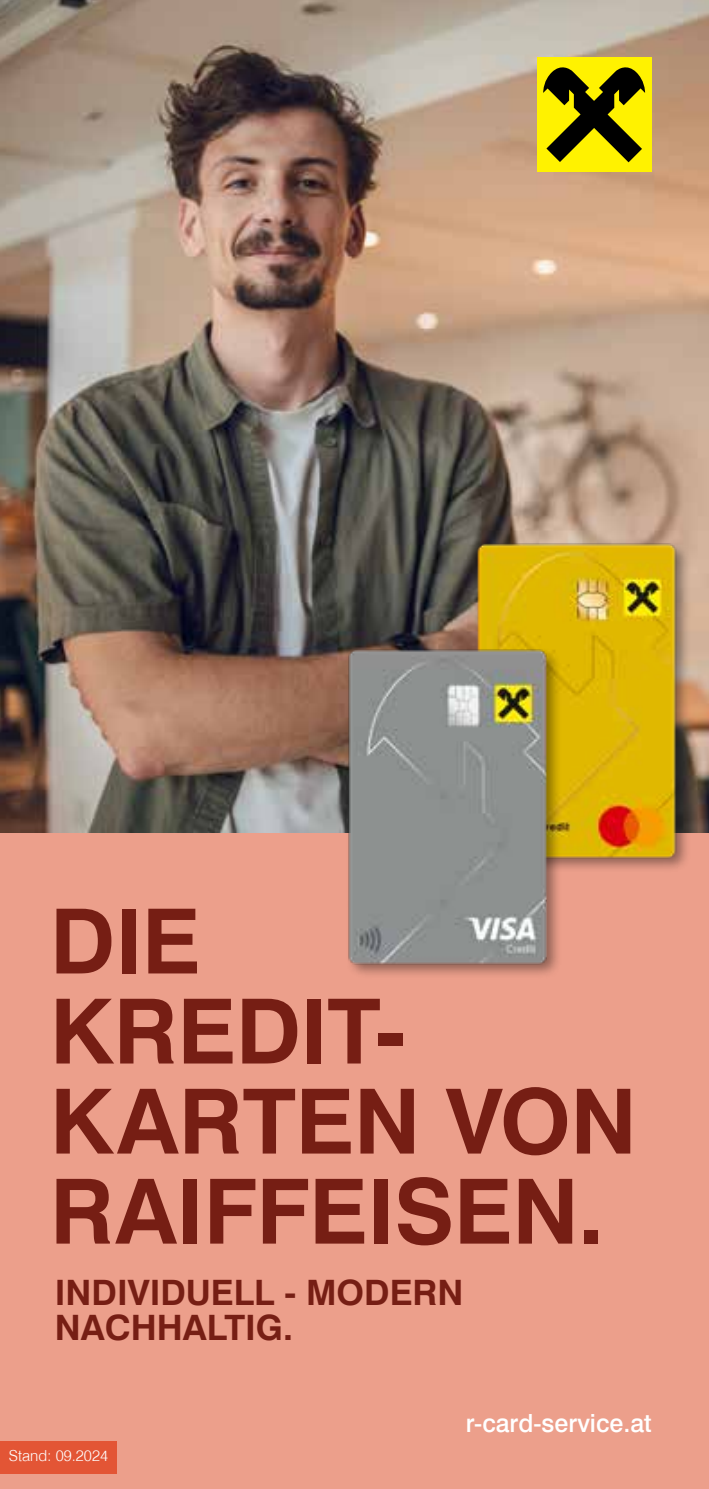
<style>
.page{position:relative;width:709px;height:1489px;background:#fff}
.page>*{position:absolute;margin:0;border:0;box-sizing:border-box;transform-origin:0 0}
.t1{font:700 90px/90px "Swiss 721 TL";letter-spacing:-.005em;color:#761e14}
.t2{font:700 35px/35px "Swiss 721 TL";color:#761e14}
.t3{font:500 25px "Swiss 721 TL";color:#fff}
.t4{font:300 15.25px "Swiss 721 TL";color:#fff}
</style>
<div class="page">
<img style="left:0;top:0;width:709px;height:833px">
<div style="left:0;top:833px;width:709px;height:655px;background:#ec9f8b"></div>
<div style="left:0;top:1440px;width:117px;height:33px;background:#e35535"></div>
<div style="left:536px;top:57px;width:115px;height:115px;background:#fff200"></div>
<svg style="left:543px;top:67px;width:102px;height:95px"></svg>
<img style="left:440px;top:507px;width:269px;height:362px">
<img style="left:311px;top:612px;width:272px;height:363px">
<p class="t1" style="left:50px;top:895px;width:588px">DIE<br>KREDIT-<br>KARTEN VON<br>RAIFFEISEN.</p>
<p class="t2" style="left:55px;top:1274px;width:410px">INDIVIDUELL - MODERN<br>NACHHALTIG.</p>
<p class="t4" style="left:9px;top:1445px;width:101px">Stand: 09.2024</p>
<p class="t3" style="left:466px;top:1406px;width:187px">r-card-service.at</p>
</div>
